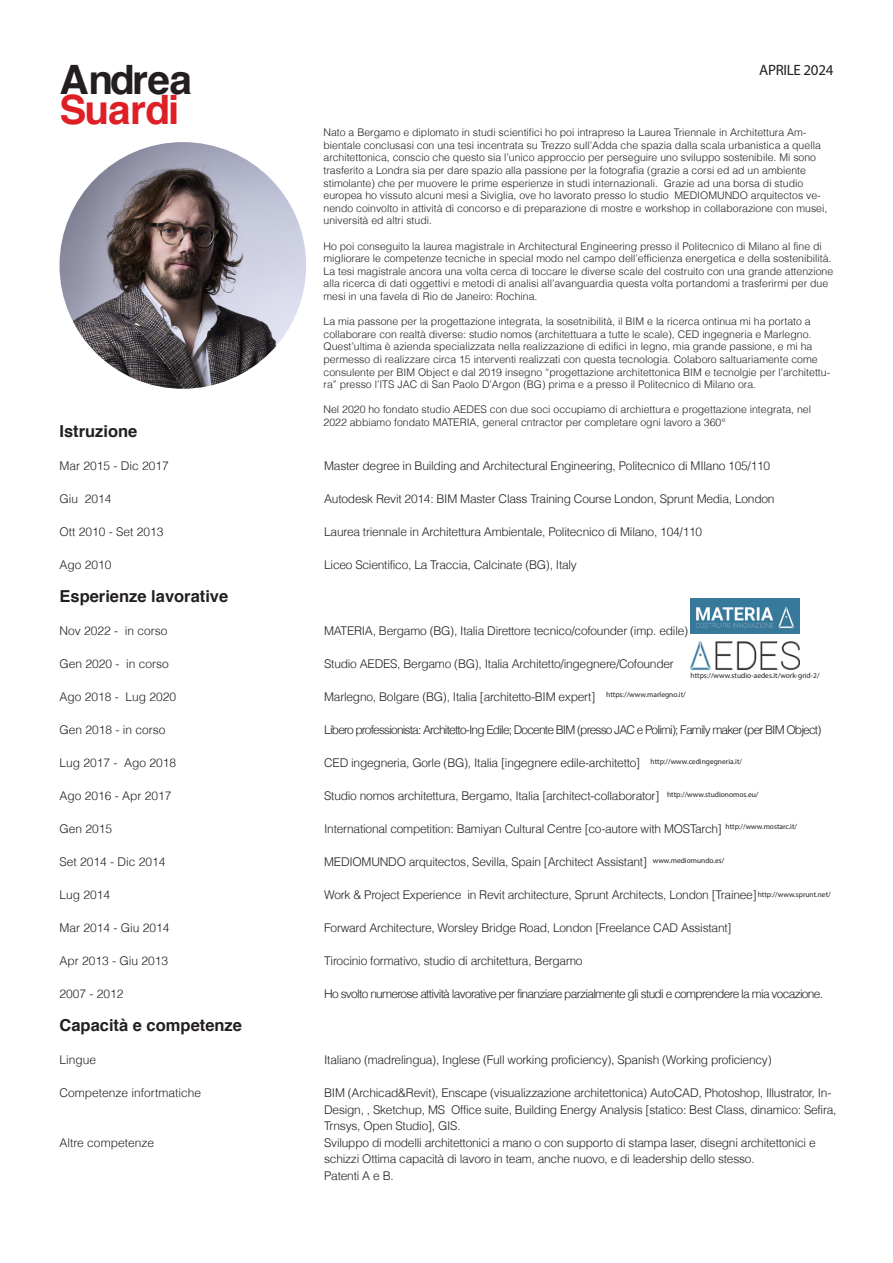
<style>
.page{position:relative;width:893px;height:1263px;background:#fff}
.page>*{position:absolute;margin:0;border:0;box-sizing:border-box;transform-origin:0 0}
.t1{font:700 40.5px "Helvetica";letter-spacing:-.01em;color:#231f20}
.t2{font:700 40.5px "Helvetica";letter-spacing:-.03em;color:#de1f26}
.t3{font:700 16.5px "Helvetica";color:#231f20}
.t4{font:15px "Myriad Pro";letter-spacing:-.02em;color:#231f20}
.t5{font:300 12px/16.5px "Helvetica";letter-spacing:-.02em;color:#231f20}
.t6{font:300 12px "Helvetica";color:#231f20}
.t7{font:300 12px "Helvetica";letter-spacing:-.07em;color:#231f20}
.t8{font:300 12px "Helvetica";letter-spacing:-.06em;color:#231f20}
.t9{font:300 10.5px/12.6px "Helvetica";color:#231f20}
.t10{font:7.5px "Myriad Pro";color:#231f20}
</style>
<div class="page">
<img style="left:60px;top:142px;width:246px;height:247px;border-radius:123px">
<img style="left:691px;top:642px;width:108px;height:27px">
<img style="left:691px;top:598px;width:108px;height:35px">
<p class="t1" style="left:60px;top:47px;width:134px">Andrea</p>
<p class="t2" style="left:60px;top:77px;width:121px">Suardi</p>
<p class="t3" style="left:60px;top:418px;width:79px">Istruzione</p>
<p class="t6" style="left:60px;top:458px;width:111px">Mar 2015 - Dic 2017</p>
<p class="t5" style="left:60px;top:490px;width:54px">Giu 2014</p>
<p class="t6" style="left:60px;top:524px;width:106px">Ott 2010 - Set 2013</p>
<p class="t5" style="left:60px;top:556px;width:54px">Ago 2010</p>
<p class="t3" style="left:60px;top:583px;width:170px">Esperienze lavorative</p>
<p class="t6" style="left:60px;top:623px;width:110px">Nov 2022 - in corso</p>
<p class="t6" style="left:60px;top:656px;width:111px">Gen 2020 - in corso</p>
<p class="t6" style="left:60px;top:689px;width:118px">Ago 2018 - Lug 2020</p>
<p class="t6" style="left:60px;top:722px;width:108px">Gen 2018 - in corso</p>
<p class="t6" style="left:60px;top:755px;width:118px">Lug 2017 - Ago 2018</p>
<p class="t6" style="left:60px;top:788px;width:114px">Ago 2016 - Apr 2017</p>
<p class="t5" style="left:60px;top:820px;width:54px">Gen 2015</p>
<p class="t6" style="left:60px;top:854px;width:108px">Set 2014 - Dic 2014</p>
<p class="t5" style="left:60px;top:886px;width:52px">Lug 2014</p>
<p class="t6" style="left:60px;top:920px;width:112px">Mar 2014 - Giu 2014</p>
<p class="t6" style="left:60px;top:953px;width:110px">Apr 2013 - Giu 2013</p>
<p class="t6" style="left:60px;top:986px;width:66px">2007 - 2012</p>
<p class="t3" style="left:60px;top:1012px;width:184px">Capacità e competenze</p>
<p class="t5" style="left:60px;top:1051px;width:38px">Lingue</p>
<p class="t6" style="left:60px;top:1085px;width:143px">Competenze infortmatiche</p>
<p class="t6" style="left:60px;top:1135px;width:96px">Altre competenze</p>
<p class="t4" style="left:759px;top:61px;width:76px">APRILE 2024</p>
<p class="t9" style="left:324px;top:126px;width:505px">Nato a Bergamo e diplomato in studi scientifici ho poi intrapreso la Laurea Triennale in Architettura Am&shy;bientale conclusasi con una tesi incentrata su Trezzo sull’Adda che spazia dalla scala urbanistica a quella architettonica, conscio che questo sia l’unico approccio per perseguire uno sviluppo sostenibile. Mi sono trasferito a Londra sia per dare spazio alla passione per la fotografia (grazie a corsi ed ad un ambiente stimolante) che per muovere le prime esperienze in studi internazionali. Grazie ad una borsa di studio europea ho vissuto alcuni mesi a Siviglia, ove ho lavorato presso lo studio MEDIOMUNDO arquitectos ve&shy;nendo coinvolto in attività di concorso e di preparazione di mostre e workshop in collaborazione con musei, università ed altri studi.</p>
<p class="t9" style="left:324px;top:239px;width:511px">Ho poi conseguito la laurea magistrale in Architectural Engineering presso il Politecnico di Milano al fine di migliorare le competenze tecniche in special modo nel campo dell’efficienza energetica e della sostenibilità.<br>La tesi magistrale ancora una volta cerca di toccare le diverse scale del costruito con una grande attenzione alla ricerca di dati oggettivi e metodi di analisi all’avanguardia questa volta portandomi a trasferirmi per due mesi in una favela di Rio de Janeiro: Rochina.</p>
<p class="t9" style="left:324px;top:315px;width:508px">La mia passone per la progettazione integrata, la sosetnibilità, il BIM e la ricerca ontinua mi ha portato a collaborare con realtà diverse: studio nomos (architettuara a tutte le scale), CED ingegneria e Marlegno.<br>Quest’ultima è azienda specializzata nella realizzazione di edifici in legno, mia grande passione, e mi ha permesso di realizzare circa 15 interventi realizzati con questa tecnologia. Colaboro saltuariamente come consulente per BIM Object e dal 2019 insegno “progettazione architettonica BIM e tecnolgie per l’architettu&shy;ra” presso l’ITS JAC di San Paolo D’Argon (BG) prima e a presso il Politecnico di Milano ora.</p>
<p class="t9" style="left:324px;top:403px;width:489px">Nel 2020 ho fondato studio AEDES con due soci occupiamo di archiettura e progettazione integrata, nel<br>2022 abbiamo fondato MATERIA, general cntractor per completare ogni lavoro a 360°</p>
<p class="t5" style="left:324px;top:457px;width:448px">Master degree in Building and Architectural Engineering, Politecnico di MIlano 105/110</p>
<p class="t5" style="left:324px;top:490px;width:452px">Autodesk Revit 2014: BIM Master Class Training Course London, Sprunt Media, London</p>
<p class="t5" style="left:324px;top:523px;width:379px">Laurea triennale in Architettura Ambientale, Politecnico di Milano, 104/110</p>
<p class="t5" style="left:324px;top:556px;width:254px">Liceo Scientifico, La Traccia, Calcinate (BG), Italy</p>
<p class="t5" style="left:324px;top:622px;width:366px">MATERIA, Bergamo (BG), Italia Direttore tecnico/cofounder (imp. edile)</p>
<p class="t5" style="left:324px;top:655px;width:351px">Studio AEDES, Bergamo (BG), Italia Architetto/ingegnere/Cofounder</p>
<p class="t5" style="left:324px;top:688px;width:273px">Marlegno, Bolgare (BG), Italia [architetto-BIM expert]</p>
<p class="t7" style="left:324px;top:722px;width:499px">Libero professionista: Architetto-Ing Edile; Docente BIM (presso JAC e Polimi); Family maker (per BIM Object)</p>
<p class="t5" style="left:324px;top:754px;width:318px">CED ingegneria, Gorle (BG), Italia [ingegnere edile-architetto]</p>
<p class="t5" style="left:324px;top:787px;width:337px">Studio nomos architettura, Bergamo, Italia [architect-collaborator]</p>
<p class="t5" style="left:324px;top:820px;width:399px">International competition: Bamiyan Cultural Centre [co-autore with MOSTarch]</p>
<p class="t5" style="left:324px;top:853px;width:324px">MEDIOMUNDO arquitectos, Sevilla, Spain [Architect Assistant]</p>
<p class="t5" style="left:324px;top:886px;width:434px">Work &amp; Project Experience in Revit architecture, Sprunt Architects, London [Trainee]</p>
<p class="t5" style="left:324px;top:919px;width:409px">Forward Architecture, Worsley Bridge Road, London [Freelance CAD Assistant]</p>
<p class="t5" style="left:324px;top:952px;width:260px">Tirocinio formativo, studio di architettura, Bergamo</p>
<p class="t8" style="left:324px;top:986px;width:500px">Ho svolto numerose attività lavorative per finanziare parzialmente gli studi e comprendere la mia vocazione.</p>
<p class="t10" style="left:691px;top:671px;width:130px">https://www.studio-aedes.it/work-grid-2/</p>
<p class="t10" style="left:606px;top:690px;width:81px">https://www.marlegno.it/</p>
<p class="t10" style="left:651px;top:757px;width:93px">http://www.cedingegneria.it/</p>
<p class="t10" style="left:667px;top:790px;width:93px">http://www.studionomos.eu/</p>
<p class="t10" style="left:726px;top:822px;width:73px">http://www.mostarc.it/</p>
<p class="t10" style="left:653px;top:856px;width:73px">www.mediomundo.es/</p>
<p class="t10" style="left:758px;top:890px;width:75px">http://www.sprunt.net/</p>
<p class="t5" style="left:324px;top:1051px;width:449px">Italiano (madrelingua), Inglese (Full working proficiency), Spanish (Working proficiency)</p>
<p class="t5" style="left:324px;top:1084px;width:514px">BIM (Archicad&amp;Revit), Enscape (visualizzazione architettonica) AutoCAD, Photoshop, Illustrator, In-<br>Design, , Sketchup, MS Office suite, Building Energy Analysis [statico: Best Class, dinamico: Sefira,<br>Trnsys, Open Studio], GIS.</p>
<p class="t5" style="left:324px;top:1134px;width:493px">Sviluppo di modelli architettonici a mano o con supporto di stampa laser, disegni architettonici e schizzi Ottima capacità di lavoro in team, anche nuovo, e di leadership dello stesso.</p>
<p class="t5" style="left:324px;top:1167px;width:71px">Patenti A e B.</p>
</div>
